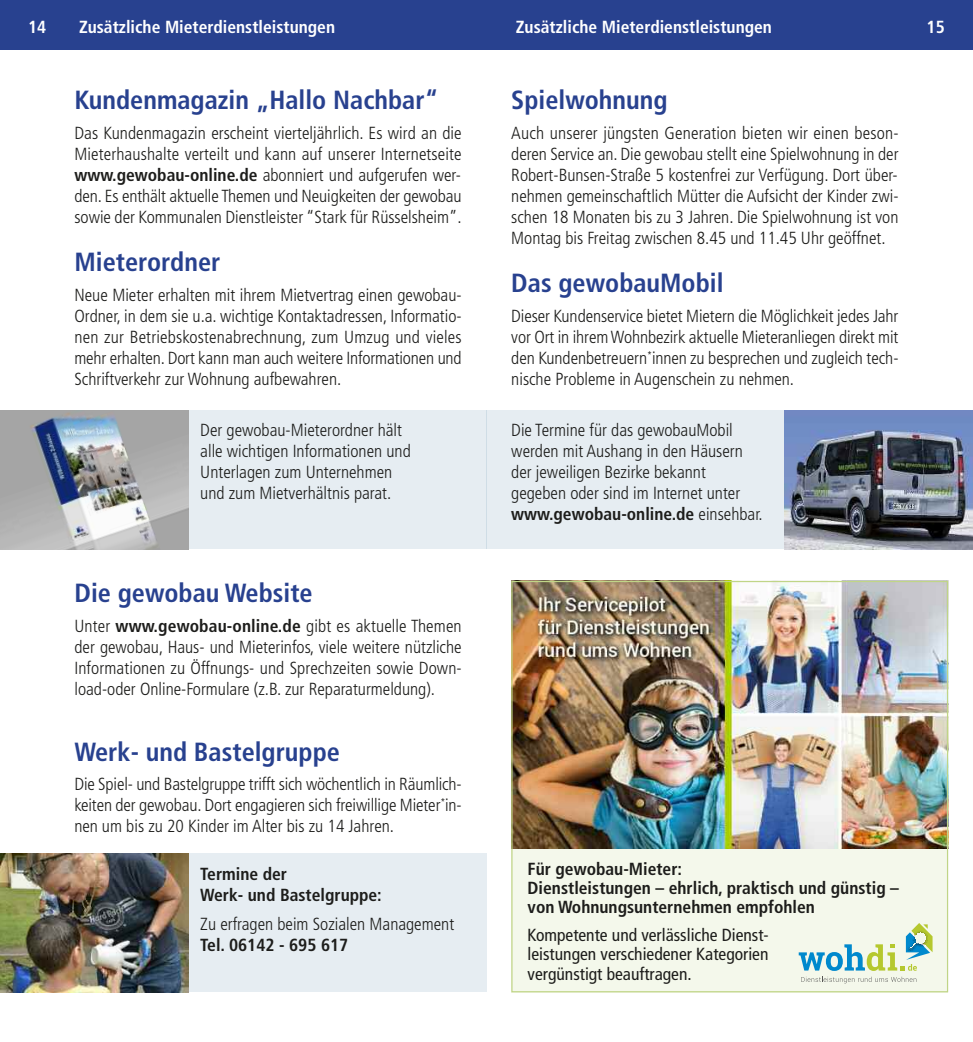
<style>
.page{position:relative;width:973px;height:1042px;background:#fff}
.page>*{position:absolute;margin:0;border:0;box-sizing:border-box;transform-origin:0 0}
.t1{font:700 condensed 26.25px "Frutiger LT Std";color:#28418f}
.t2{font:300 condensed 17.5px/21px "Frutiger LT Std";color:#1d1d1b;text-align:justify}
.t3{font:700 condensed 17.5px/19.2px "Frutiger LT Std";color:#1d1d1b}
.t4{font:condensed 17.5px/19.2px "Frutiger LT Std";color:#1d1d1b;text-align:justify}
.t5{font:700 condensed 17.5px "Frutiger LT Std";color:#fff}
.s1{font-weight:700}
</style>
<div class="page">
<div style="left:511px;top:581px;width:436px;height:411px;background:#f4f8eb"></div>
<img style="left:513px;top:583px;width:432px;height:265px">
<div style="left:0;top:0;width:972px;height:50px;background:#28418f"></div>
<div style="left:0;top:853px;width:486px;height:139px;background:#e6edf2"></div>
<img style="left:0;top:853px;width:189px;height:139px">
<div style="left:0;top:410px;width:486px;height:139px;background:#e6edf2"></div>
<img style="left:0;top:410px;width:189px;height:139px">
<div style="left:486px;top:410px;width:486px;height:139px;background:#e6edf2"></div>
<img style="left:784px;top:410px;width:188px;height:139px">
<svg style="left:798px;top:923px;width:134px;height:60px"></svg>
<p class="t5" style="left:28px;top:20px;width:20px">14</p>
<p class="t5" style="left:79px;top:20px;width:257px">Zusätzliche Mieterdienstleistungen</p>
<p class="t5" style="left:515px;top:20px;width:257px">Zusätzliche Mieterdienstleistungen</p>
<p class="t5" style="left:926px;top:20px;width:20px">15</p>
<h1 class="t1" style="left:74px;top:89px;width:365px">Kundenmagazin „Hallo Nachbar“</h1>
<p class="t2" style="left:74px;top:124px;width:388px">Das Kundenmagazin erscheint vierteljährlich. Es wird an die Mieterhaushalte verteilt und kann auf unserer Internetseite <span class="s1">www.gewobau-online.de</span> abonniert und aufgerufen wer&shy;den. Es enthält aktuelle Themen und Neuigkeiten der gewobau sowie der Kommunalen Dienstleister “Stark für Rüsselsheim”.</p>
<h1 class="t1" style="left:74px;top:252px;width:147px">Mieterordner</h1>
<p class="t2" style="left:74px;top:286px;width:388px">Neue Mieter erhalten mit ihrem Mietvertrag einen gewobau-Ordner, in dem sie u.a. wichtige Kontaktadressen, Informatio&shy;nen zur Betriebskostenabrechnung, zum Umzug und vieles mehr erhalten. Dort kann man auch weitere Informationen und Schriftverkehr zur Wohnung aufbewahren.</p>
<h1 class="t1" style="left:511px;top:89px;width:158px">Spielwohnung</h1>
<p class="t2" style="left:511px;top:124px;width:388px">Auch unserer jüngsten Generation bieten wir einen beson&shy;deren Service an. Die gewobau stellt eine Spielwohnung in der Robert-Bunsen-Straße 5 kostenfrei zur Verfügung. Dort über&shy;nehmen gemeinschaftlich Mütter die Aufsicht der Kinder zwi&shy;schen 18 Monaten bis zu 3 Jahren. Die Spielwohnung ist von Montag bis Freitag zwischen 8.45 und 11.45 Uhr geöffnet.</p>
<h1 class="t1" style="left:511px;top:273px;width:214px">Das gewobauMobil</h1>
<p class="t2" style="left:511px;top:307px;width:388px">Dieser Kundenservice bietet Mietern die Möglichkeit jedes Jahr vor Ort in ihremWohnbezirk aktuelle Mieteranliegen direkt mit den Kundenbetreuern<sup>*</sup>innen zu besprechen und zugleich tech&shy;nische Probleme in Augenschein zu nehmen.</p>
<p class="t2" style="left:200px;top:421px;width:212px;text-align:left">Der gewobau-Mieterordner hält alle wichtigen Informationen und<br>Unterlagen zum Unternehmen und zum Mietverhältnis parat.</p>
<p class="t2" style="left:511px;top:421px;width:253px;text-align:left">Die Termine für das gewobauMobil werden mit Aushang in den Häusern der jeweiligen Bezirke bekannt gegeben oder sind im Internet unter <span class="s1">www.gewobau-online.de</span> einsehbar.</p>
<h1 class="t1" style="left:74px;top:582px;width:240px">Die gewobau Website</h1>
<p class="t2" style="left:74px;top:616px;width:388px">Unter <span class="s1">www.gewobau-online.de</span> gibt es aktuelle Themen der gewobau, Haus- und Mieterinfos, viele weitere nützliche Informationen zu Öffnungs- und Sprechzeiten sowie Down&shy;load-oder Online-Formulare (z.B. zur Reparaturmeldung).</p>
<h1 class="t1" style="left:74px;top:741px;width:267px">Werk- und Bastelgruppe</h1>
<p class="t2" style="left:74px;top:775px;width:388px">Die Spiel- und Bastelgruppe trifft sich wöchentlich in Räumlich&shy;keiten der gewobau. Dort engagieren sich freiwillige Mieter<sup>*</sup>in&shy;nen um bis zu 20 Kinder im Alter bis zu 14 Jahren.</p>
<p class="t3" style="left:200px;top:864px;width:183px;line-height:21px">Termine der<br>Werk- und Bastelgruppe:</p>
<p class="t2" style="left:200px;top:915px;width:255px">Zu erfragen beim Sozialen Management</p>
<p class="t3" style="left:200px;top:937px;width:149px">Tel. 06142 - 695 617</p>
<p class="t3" style="left:527px;top:860px;width:373px">Für gewobau-Mieter:<br>Dienstleistungen – ehrlich, praktisch und günstig – von Wohnungsunternehmen empfohlen</p>
<p class="t4" style="left:527px;top:927px;width:243px">Kompetente und verlässliche Dienst&shy;leistungen verschiedener Kategorien vergünstigt beauftragen.</p>
</div>
